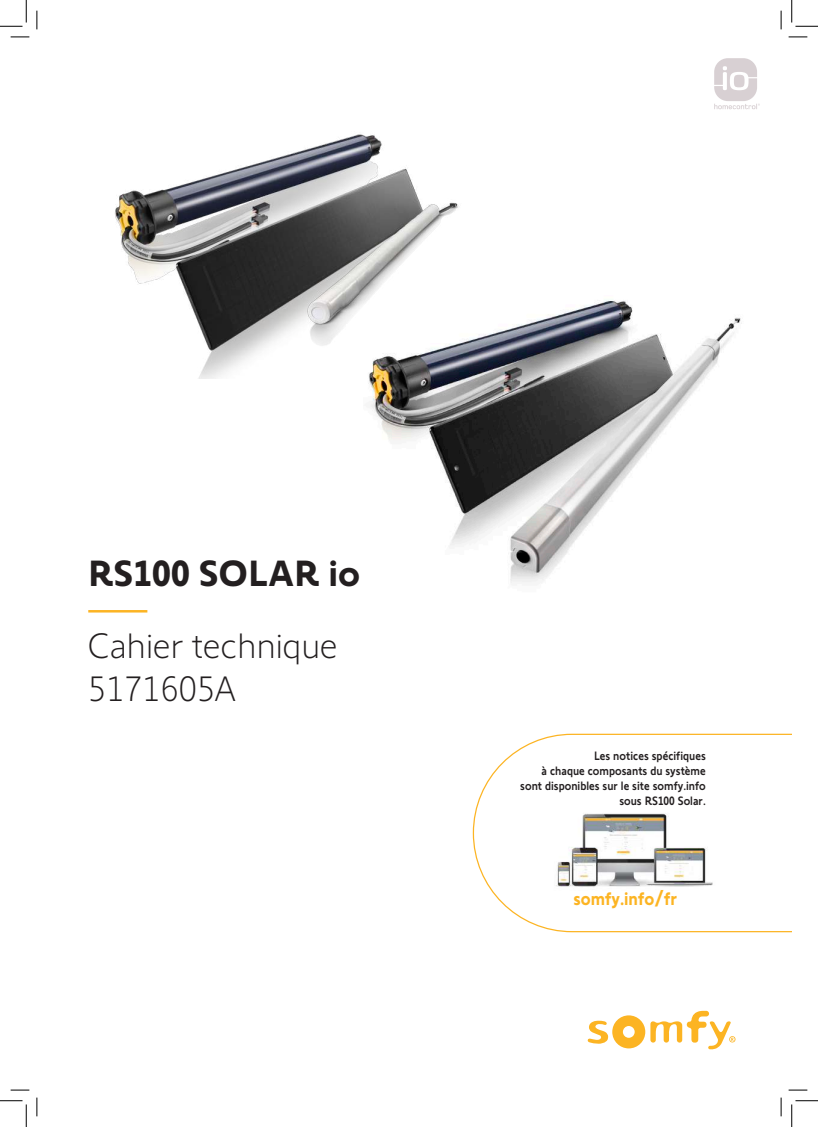
<style>
.page{position:relative;width:818px;height:1127px;background:#fff}
.page>*{position:absolute;margin:0;border:0;box-sizing:border-box;transform-origin:0 0}
.t1{font:700 37.5px "Somfy Sans";color:#231f20}
.t2{font:300 36.25px/43.5px "Somfy Sans";color:#231f20}
.t3{font:700 18.75px "Somfy Sans";color:#fcb423;scale:.9 1}
.t4{font:500 12.5px/15px "Somfy Sans";color:#231f20;text-align:right;scale:.9 1}
</style>
<div class="page">
<img style="left:115px;top:134px;width:344px;height:244px">
<img style="left:364px;top:295px;width:378px;height:288px">
<svg style="left:587px;top:1010px;width:148px;height:39px"></svg>
<svg style="left:714px;top:58px;width:46px;height:51px"></svg>
<div style="left:734px;top:75px;width:10px;height:12px;background:#d8d0d3;border-radius:50%"></div>
<hr style="left:88px;top:610px;width:59px;height:2px;background:#fcb423">
<svg style="left:473px;top:733px;width:319px;height:199px"></svg>
<svg style="left:11px;top:36px;width:18px;height:2px"></svg>
<svg style="left:788px;top:36px;width:19px;height:2px"></svg>
<svg style="left:11px;top:1089px;width:18px;height:1px"></svg>
<svg style="left:788px;top:1089px;width:19px;height:1px"></svg>
<svg style="left:36px;top:11px;width:2px;height:18px"></svg>
<svg style="left:36px;top:1097px;width:2px;height:18px"></svg>
<svg style="left:780px;top:11px;width:2px;height:18px"></svg>
<svg style="left:780px;top:1097px;width:2px;height:18px"></svg>
<svg style="left:0;top:0;width:27px;height:27px"></svg>
<svg style="left:0;top:1100px;width:27px;height:26px"></svg>
<svg style="left:791px;top:0;width:27px;height:27px"></svg>
<svg style="left:791px;top:1100px;width:27px;height:26px"></svg>
<h1 class="t1" style="left:88px;top:543px;width:273px">RS100 SOLAR io</h1>
<h2 class="t2" style="left:88px;top:620px;width:251px">Cahier technique<br>5171605A</h2>
<p class="t4" style="left:520px;top:746px;width:208px">Les notices spécifiques<br>à chaque composants du système sont disponibles sur le site somfy.info sous RS100 Solar.</p>
<h3 class="t3" style="left:573px;top:883px;width:117px">somfy.info/fr</h3>
</div>
